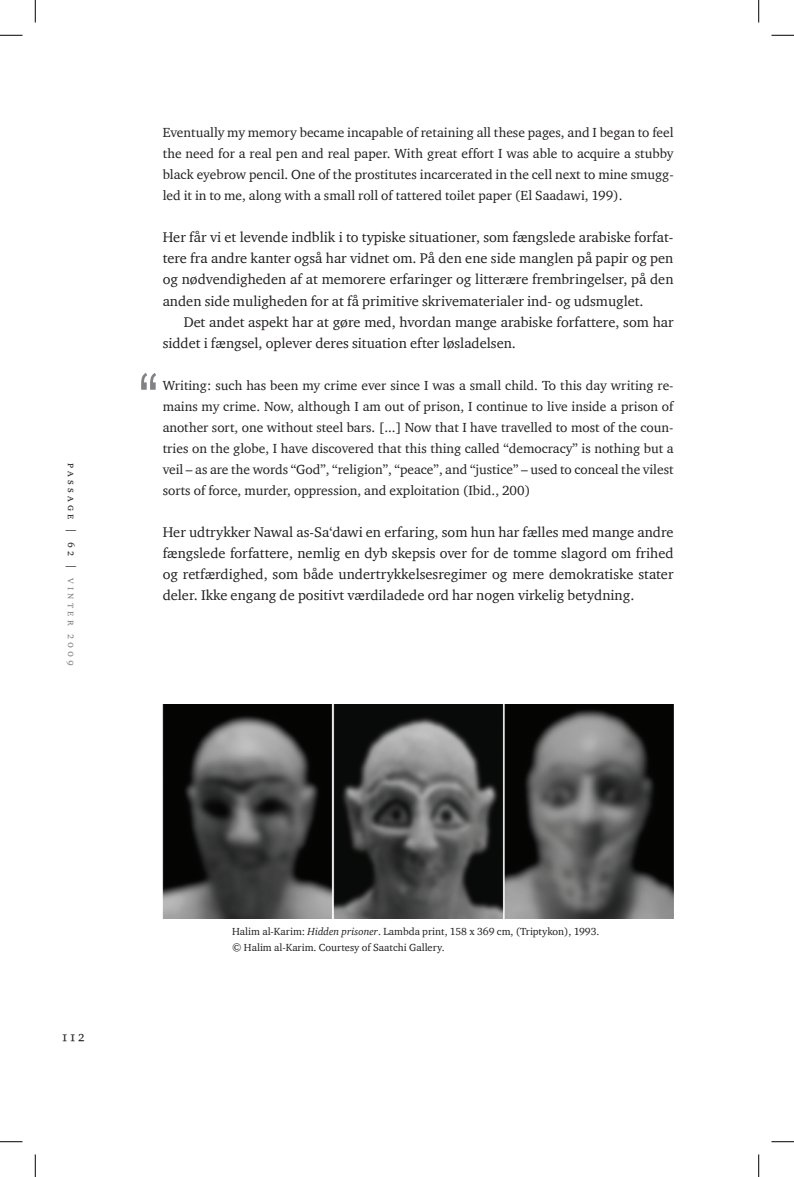
<style>
.page{position:relative;width:794px;height:1177px;background:#fff}
.page>*{position:absolute;margin:0;border:0;box-sizing:border-box;transform-origin:0 0}
.t1{font:72px "Arial Narrow";color:#808285}
.t2{font:14.4px/21px "Charter ITC";color:#231f20;text-align:justify}
.t3{font:13.5px/21px "Charter ITC";color:#231f20;text-align:justify}
.t4{font:13.5px "Charter OSITCTT";color:#231f20}
.t5{font:10.5px/16.5px "Charter ITC";color:#231f20}
.t6{font:10.5px "Charter SCITCTT";letter-spacing:.3em;color:#231f20}
.s1{color:#808285}
.s2{font-style:italic}
</style>
<div class="page">
<img style="left:163px;top:704px;width:510px;height:214px">
<svg style="left:0;top:35px;width:22px;height:1px"></svg>
<svg style="left:771px;top:35px;width:22px;height:1px"></svg>
<svg style="left:0;top:1141px;width:22px;height:1px"></svg>
<svg style="left:771px;top:1141px;width:22px;height:1px"></svg>
<svg style="left:35px;top:0;width:1px;height:23px"></svg>
<svg style="left:35px;top:1154px;width:1px;height:22px"></svg>
<svg style="left:758px;top:0;width:1px;height:23px"></svg>
<svg style="left:758px;top:1154px;width:1px;height:22px"></svg>
<p class="t6" style="left:78px;top:463px;width:205px;rotate:90deg">passage | 62 | <span class="s1">vinter 2009</span></p>
<p class="t3" style="left:163px;top:122px;width:512px">Eventually my memory became incapable of retaining all these pages, and I began to feel the need for a real pen and real paper. With great effort I was able to acquire a stubby black eyebrow pencil. One of the prostitutes incarcerated in the cell next to mine smugg&shy;led it in to me, along with a small roll of tattered toilet paper (El Saadawi, 199).</p>
<p class="t2" style="left:163px;top:226px;width:512px">Her får vi et levende indblik i to typiske situationer, som fængslede arabiske forfat&shy;tere fra andre kanter også har vidnet om. På den ene side manglen på papir og pen og nødvendigheden af at memorere erfaringer og litterære frembringelser, på den anden side muligheden for at få primitive skrivematerialer ind- og udsmuglet.</p>
<p class="t2" style="left:163px;top:311px;width:512px;text-indent:21px">Det andet aspekt har at gøre med, hvordan mange arabiske forfattere, som har siddet i fængsel, oplever deres situation efter løsladelsen.</p>
<p class="t3" style="left:163px;top:374px;width:512px">Writing: such has been my crime ever since I was a small child. To this day writing re&shy;mains my crime. Now, although I am out of prison, I continue to live inside a prison of another sort, one without steel bars. [...] Now that I have travelled to most of the coun&shy;tries on the globe, I have discovered that this thing called “democracy” is nothing but a veil – as are the words “God”, “religion”, “peace”, and “justice” – used to conceal the vilest sorts of force, murder, oppression, and exploitation (Ibid., 200)</p>
<p class="t2" style="left:163px;top:521px;width:512px">Her udtrykker Nawal as-Sa‘dawi en erfaring, som hun har fælles med mange andre fængslede forfattere, nemlig en dyb skepsis over for de tomme slagord om frihed og retfærdighed, som både undertrykkelsesregimer og mere demokratiske stater deler. Ikke engang de positivt værdiladede ord har nogen virkelig betydning.</p>
<h1 class="t1" style="left:139px;top:358px;width:21px">“</h1>
<p class="t4" style="left:62px;top:1027px;width:24px">112</p>
<p class="t5" style="left:232px;top:922px;width:369px">Halim al-Karim: <span class="s2">Hidden prisoner</span>. Lambda print, 158 x 369 cm, (Triptykon), 1993. © Halim al-Karim. Courtesy of Saatchi Gallery.</p>
</div>
